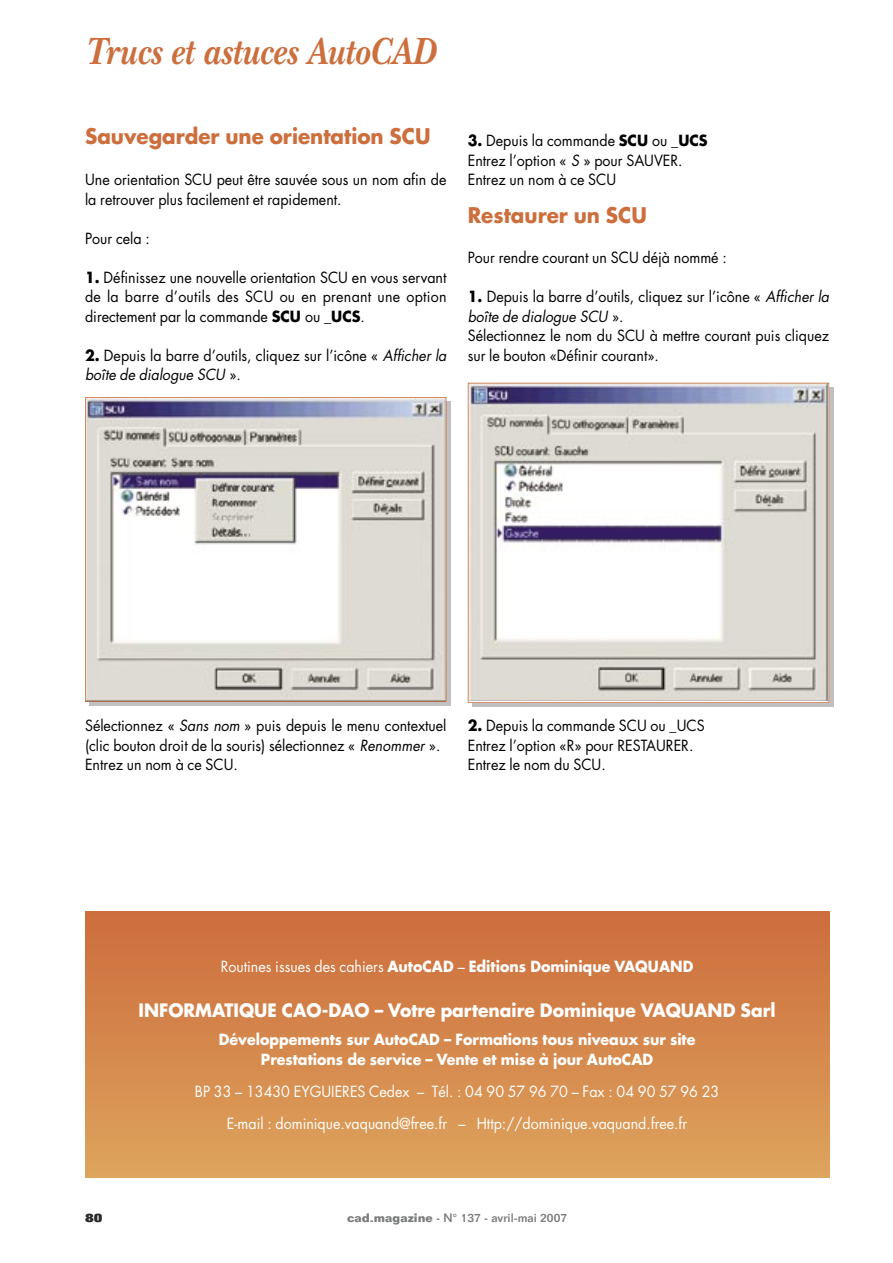
<style>
.page{position:relative;width:893px;height:1263px;background:#fff}
.page>*{position:absolute;margin:0;border:0;box-sizing:border-box;transform-origin:0 0}
.t1{font:italic 700 39.6px "New Baskerville";color:#cd6e3d;scale:.86 1}
.t2{font:700 21px "Futura";color:#cd6e3d;scale:.95 1}
.t3{font:700 18px "Futura";color:#fff;scale:.95 1}
.t4{font:15px/19.5px "Futura";color:#000;scale:.95 1}
.t5{font:700 15px/19.5px "Futura";color:#fff;text-align:center;scale:.95 1}
.t6{font:15px/32.2px "Futura";color:#fff;text-align:center;scale:.95 1}
.t7{font:500 12px "Folio";color:#7b7c7c}
.t8{font:800 12px "Folio";color:#2a2a2a}
.s1{font-weight:700}
.s2{font-style:italic}
.s3{font-weight:400}
</style>
<div class="page">
<img style="left:86px;top:398px;width:359px;height:303px">
<hr style="left:85px;top:398px;width:1px;height:303px;background:#cd6e3d">
<hr style="left:85px;top:701px;width:361px;height:1px;background:#cd6e3d">
<hr style="left:446px;top:398px;width:1px;height:303px;background:#cd6e3d">
<hr style="left:85px;top:397px;width:361px;height:1px;background:#cd6e3d">
<img style="left:472px;top:387px;width:361px;height:320px">
<img style="left:469px;top:384px;width:358px;height:317px">
<hr style="left:468px;top:383px;width:1px;height:319px;background:#cd6e3d">
<hr style="left:468px;top:702px;width:361px;height:1px;background:#cd6e3d">
<hr style="left:828px;top:383px;width:1px;height:319px;background:#cd6e3d">
<hr style="left:468px;top:383px;width:361px;height:1px;background:#cd6e3d">
<div style="left:85px;top:911px;width:744px;height:267px;background:linear-gradient(to bottom,#cc6c3c,#dea45d)"></div>
<h1 class="t1" style="left:85px;top:29px;width:409px">Trucs et astuces AutoCAD</h1>
<h2 class="t2" style="left:85px;top:122px;width:365px">Sauvegarder une orientation SCU</h2>
<p class="t4" style="left:85px;top:170px;width:382px">Une orientation SCU peut être sauvée sous un nom afin de la retrouver plus facilement et rapidement.</p>
<p class="t4" style="left:85px;top:228px;width:70px">Pour cela :</p>
<p class="t4" style="left:85px;top:267px;width:382px;text-align:justify"><span class="s1">1.</span> Définissez une nouvelle orientation SCU en vous servant de la barre d’outils des SCU ou en prenant une option directement par la commande <span class="s1">SCU</span> ou <span class="s1">_UCS</span>.</p>
<p class="t4" style="left:85px;top:345px;width:382px"><span class="s1">2.</span> Depuis la barre d’outils, cliquez sur l’icône « <span class="s2">Afficher la boîte de dialogue SCU</span> ».</p>
<p class="t4" style="left:468px;top:131px;width:254px"><span class="s1">3.</span> Depuis la commande <span class="s1">SCU</span> ou <span class="s1">_UCS<br></span>Entrez l’option « <span class="s2">S</span> » pour SAUVER.<br>Entrez un nom à ce SCU</p>
<h2 class="t2" style="left:468px;top:201px;width:190px">Restaurer un SCU</h2>
<p class="t4" style="left:468px;top:248px;width:274px">Pour rendre courant un SCU déjà nommé :</p>
<p class="t4" style="left:468px;top:287px;width:382px"><span class="s1">1.</span> Depuis la barre d’outils, cliquez sur l’icône « <span class="s2">Afficher la boîte de dialogue SCU</span> ».<br>Sélectionnez le nom du SCU à mettre courant puis cliquez sur le bouton «Définir courant».</p>
<p class="t4" style="left:85px;top:716px;width:382px">Sélectionnez « <span class="s2">Sans nom</span> » puis depuis le menu contextuel (clic bouton droit de la souris) sélectionnez « <span class="s2">Renommer</span> ».<br>Entrez un nom à ce SCU.</p>
<p class="t4" style="left:468px;top:716px;width:251px"><span class="s1">2.</span> Depuis la commande SCU ou _UCS<br>Entrez l’option «R» pour RESTAURER.<br>Entrez le nom du SCU.</p>
<p class="t5" style="left:221px;top:956px;width:499px"><span class="s3">Routines issues des cahiers</span> AutoCAD <span class="s3">–</span> Editions Dominique VAQUAND</p>
<p class="t3" style="left:139px;top:998px;width:672px">INFORMATIQUE CAO-DAO – Votre partenaire Dominique VAQUAND Sarl</p>
<p class="t5" style="left:219px;top:1029px;width:503px">Développements sur AutoCAD – Formations tous niveaux sur site<br>Prestations de service – Vente et mise à jour AutoCAD</p>
<p class="t6" style="left:195px;top:1075px;width:553px">BP 33 – 13430 EYGUIERES Cedex – Tél. : 04 90 57 96 70 – Fax : 04 90 57 96 23<br>E-mail : dominique.vaquand@free.fr – Http://dominique.vaquand.free.fr</p>
<p class="t8" style="left:85px;top:1210px;width:19px">80</p>
<p class="t7" style="left:347px;top:1210px;width:221px"><span class="s1">cad-magazine</span> - N° 137 - avril-mai 2007</p>
</div>
